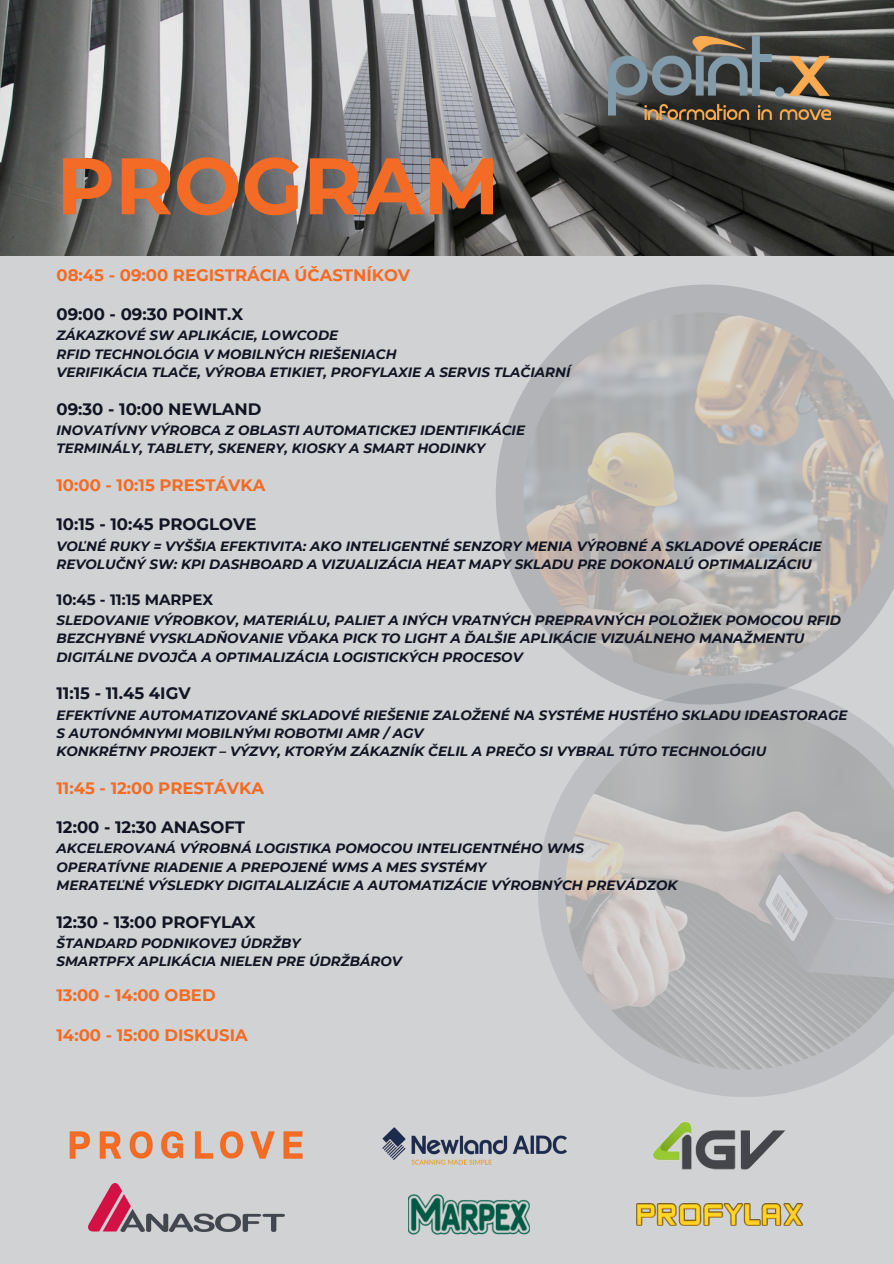
<style>
.page{position:relative;width:894px;height:1264px;background:#fff}
.page>*{position:absolute;margin:0;border:0;box-sizing:border-box;transform-origin:0 0}
.t1{font:700 79.95px "Montserrat";color:#f36b24}
.t2{font:700 16.5px "Montserrat";color:#111423}
.t3{font:700 16.5px "Montserrat";color:#f36b24}
.t4{font:700 15px "Montserrat";color:#111423}
.t5{font:italic 700 13.5px "Montserrat";color:#111423}
</style>
<div class="page">
<div style="left:0;top:0;width:893px;height:1263px;background:#d1d2d3"></div>
<img style="left:0;top:0;width:893px;height:255px">
<svg style="left:538px;top:704px;width:310px;height:389px"></svg>
<img style="left:565px;top:710px;width:328px;height:359px">
<svg style="left:496px;top:284px;width:397px;height:420px"></svg>
<img style="left:523px;top:312px;width:364px;height:364px">
<img style="left:608px;top:37px;width:221px;height:83px">
<img style="left:69px;top:1131px;width:234px;height:28px">
<img style="left:409px;top:1194px;width:121px;height:41px">
<img style="left:653px;top:1079px;width:131px;height:91px">
<img style="left:89px;top:1183px;width:195px;height:48px">
<img style="left:382px;top:1127px;width:185px;height:38px">
<img style="left:636px;top:1203px;width:167px;height:22px">
<p class="t1" style="left:56px;top:137px;width:444px">PROGRAM</p>
<p class="t3" style="left:56px;top:265px;width:355px">08:45 - 09:00 REGISTRÁCIA ÚČASTNÍKOV</p>
<p class="t2" style="left:56px;top:304px;width:188px">09:00 - 09:30 POINT.X</p>
<h1 class="t5" style="left:56px;top:327px;width:283px">ZÁKAZKOVÉ SW APLIKÁCIE, LOWCODE</h1>
<h2 class="t5" style="left:56px;top:346px;width:341px">RFID TECHNOLÓGIA V MOBILNÝCH RIEŠENIACH</h2>
<p class="t5" style="left:56px;top:364px;width:515px">VERIFIKÁCIA TLAČE, VÝROBA ETIKIET, PROFYLAXIE A SERVIS TLAČIARNÍ</p>
<p class="t2" style="left:56px;top:399px;width:206px">09:30 - 10:00 NEWLAND</p>
<p class="t5" style="left:56px;top:422px;width:470px">INOVATÍVNY VÝROBCA Z OBLASTI AUTOMATICKEJ IDENTIFIKÁCIE</p>
<p class="t5" style="left:56px;top:440px;width:430px">TERMINÁLY, TABLETY, SKENERY, KIOSKY A SMART HODINKY</p>
<p class="t3" style="left:56px;top:475px;width:210px">10:00 - 10:15 PRESTÁVKA</p>
<p class="t2" style="left:56px;top:514px;width:201px">10:15 - 10:45 PROGLOVE</p>
<p class="t5" style="left:56px;top:537px;width:766px">VOĽNÉ RUKY = VYŠŠIA EFEKTIVITA: AKO INTELIGENTNÉ SENZORY MENIA VÝROBNÉ A SKLADOVÉ OPERÁCIE</p>
<h2 class="t5" style="left:56px;top:556px;width:756px">REVOLUČNÝ SW: KPI DASHBOARD A VIZUALIZÁCIA HEAT MAPY SKLADU PRE DOKONALÚ OPTIMALIZÁCIU</h2>
<p class="t4" style="left:56px;top:590px;width:158px">10:45 - 11:15 MARPEX</p>
<p class="t5" style="left:56px;top:612px;width:785px">SLEDOVANIE VÝROBKOV, MATERIÁLU, PALIET A INÝCH VRATNÝCH PREPRAVNÝCH POLOŽIEK POMOCOU RFID</p>
<p class="t5" style="left:56px;top:630px;width:749px">BEZCHYBNÉ VYSKLADŇOVANIE VĎAKA PICK TO LIGHT A ĎALŠIE APLIKÁCIE VIZUÁLNEHO MANAŽMENTU</p>
<p class="t5" style="left:56px;top:648px;width:467px">DIGITÁLNE DVOJČA A OPTIMALIZÁCIA LOGISTICKÝCH PROCESOV</p>
<p class="t2" style="left:56px;top:683px;width:136px">11:15 - 11.45 4IGV</p>
<p class="t5" style="left:56px;top:706px;width:792px">EFEKTÍVNE AUTOMATIZOVANÉ SKLADOVÉ RIEŠENIE ZALOŽENÉ NA SYSTÉME HUSTÉHO SKLADU IDEASTORAGE</p>
<p class="t5" style="left:56px;top:724px;width:368px">S AUTONÓMNYMI MOBILNÝMI ROBOTMI AMR / AGV</p>
<p class="t5" style="left:56px;top:743px;width:711px">KONKRÉTNY PROJEKT – VÝZVY, KTORÝM ZÁKAZNÍK ČELIL A PREČO SI VYBRAL TÚTO TECHNOLÓGIU</p>
<p class="t3" style="left:56px;top:778px;width:209px">11:45 - 12:00 PRESTÁVKA</p>
<p class="t2" style="left:56px;top:817px;width:190px">12:00 - 12:30 ANASOFT</p>
<p class="t5" style="left:56px;top:840px;width:529px">AKCELEROVANÁ VÝROBNÁ LOGISTIKA POMOCOU INTELIGENTNÉHO WMS</p>
<h2 class="t5" style="left:56px;top:858px;width:431px">OPERATÍVNE RIADENIE A PREPOJENÉ WMS A MES SYSTÉMY</h2>
<p class="t5" style="left:56px;top:877px;width:622px">MERATEĽNÉ VÝSLEDKY DIGITALALIZÁCIE A AUTOMATIZÁCIE VÝROBNÝCH PREVÁDZOK</p>
<p class="t2" style="left:56px;top:911px;width:200px">12:30 - 13:00 PROFYLAX</p>
<p class="t5" style="left:56px;top:934px;width:245px">ŠTANDARD PODNIKOVEJ ÚDRŽBY</p>
<p class="t5" style="left:56px;top:953px;width:347px">SMARTPFX APLIKÁCIA NIELEN PRE ÚDRŽBÁROV</p>
<p class="t3" style="left:56px;top:985px;width:161px">13:00 - 14:00 OBED</p>
<p class="t3" style="left:56px;top:1024px;width:193px">14:00 - 15:00 DISKUSIA</p>
</div>
